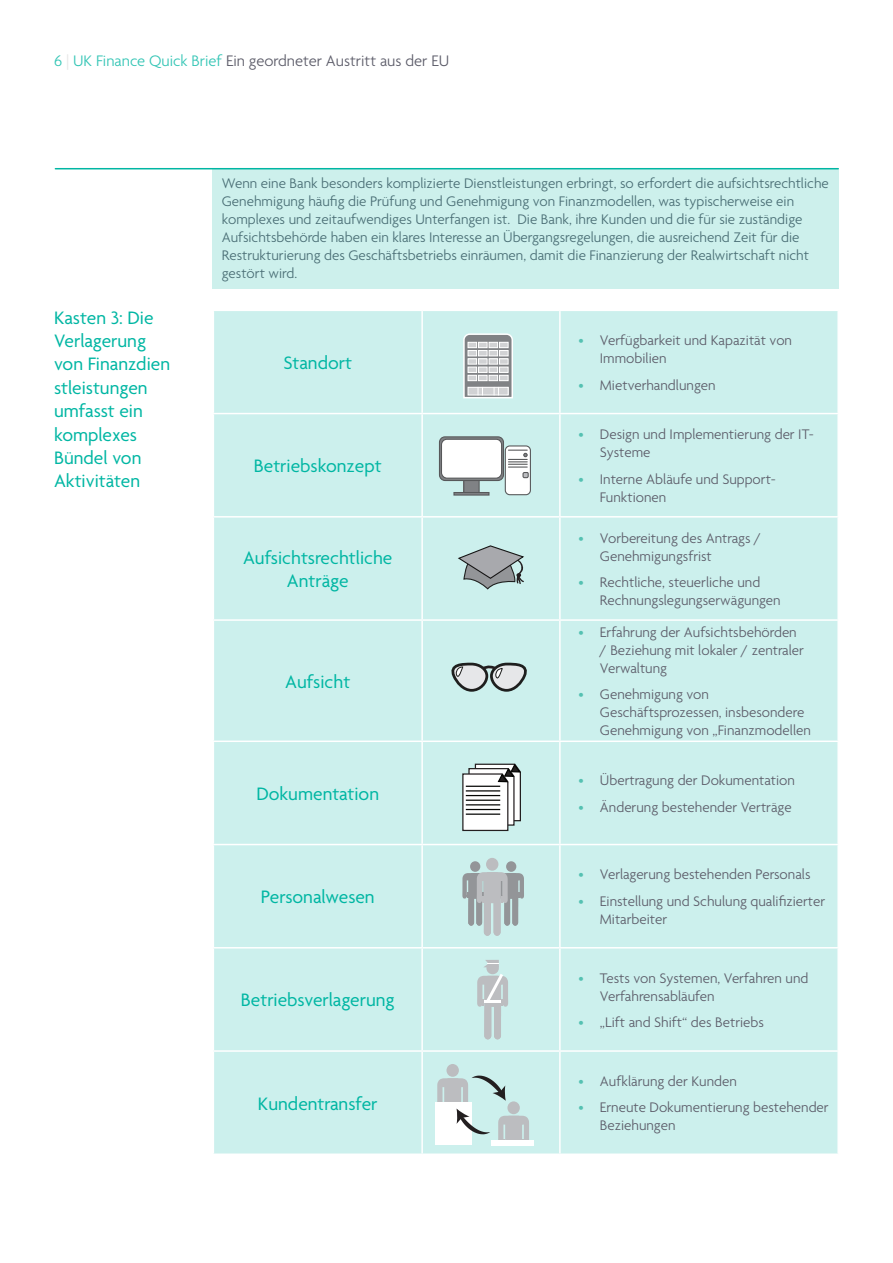
<style>
.page{position:relative;width:893px;height:1263px;background:#fff}
.page>*{position:absolute;margin:0;border:0;box-sizing:border-box;transform-origin:0 0}
.Sub_heading{font:19.5px/23.4px "Agenda";color:#00b6a3;text-align:center}
.t1{font:300 16.5px "Agenda";color:#5c5c69}
.Body_text{font:300 15px/18px "Agenda";color:#5c5c69}
.s1{color:#33c5b5}
.s2{color:#e4e4e4}
.s3{color:#55c1b2}
</style>
<div class="page">
<hr style="left:55px;top:168px;width:783px;height:1px;background:#00b6a3">
<div style="left:214px;top:311px;width:623px;height:842px;background:#ccf0ed"></div>
<hr style="left:421px;top:311px;width:2px;height:102px;background:#fff">
<hr style="left:559px;top:311px;width:2px;height:102px;background:#fff">
<hr style="left:213px;top:413px;width:209px;height:1px;background:#fff">
<hr style="left:422px;top:413px;width:138px;height:1px;background:#fff">
<hr style="left:421px;top:414px;width:2px;height:102px;background:#fff">
<hr style="left:560px;top:413px;width:279px;height:1px;background:#fff">
<hr style="left:559px;top:414px;width:2px;height:102px;background:#fff">
<hr style="left:213px;top:516px;width:209px;height:2px;background:#fff">
<hr style="left:422px;top:516px;width:138px;height:2px;background:#fff">
<hr style="left:421px;top:518px;width:2px;height:101px;background:#fff">
<hr style="left:560px;top:516px;width:279px;height:2px;background:#fff">
<hr style="left:559px;top:518px;width:2px;height:101px;background:#fff">
<hr style="left:213px;top:619px;width:209px;height:2px;background:#fff">
<hr style="left:422px;top:619px;width:138px;height:2px;background:#fff">
<hr style="left:421px;top:621px;width:2px;height:119px;background:#fff">
<hr style="left:560px;top:619px;width:279px;height:2px;background:#fff">
<hr style="left:559px;top:621px;width:2px;height:119px;background:#fff">
<hr style="left:213px;top:740px;width:209px;height:2px;background:#fff">
<hr style="left:422px;top:740px;width:138px;height:2px;background:#fff">
<hr style="left:421px;top:742px;width:2px;height:102px;background:#fff">
<hr style="left:560px;top:740px;width:279px;height:2px;background:#fff">
<hr style="left:559px;top:742px;width:2px;height:102px;background:#fff">
<hr style="left:213px;top:844px;width:209px;height:1px;background:#fff">
<hr style="left:422px;top:844px;width:138px;height:1px;background:#fff">
<hr style="left:421px;top:845px;width:2px;height:102px;background:#fff">
<hr style="left:560px;top:844px;width:279px;height:1px;background:#fff">
<hr style="left:559px;top:845px;width:2px;height:102px;background:#fff">
<hr style="left:213px;top:947px;width:209px;height:1px;background:#fff">
<hr style="left:422px;top:947px;width:138px;height:1px;background:#fff">
<hr style="left:421px;top:948px;width:2px;height:102px;background:#fff">
<hr style="left:560px;top:947px;width:279px;height:1px;background:#fff">
<hr style="left:559px;top:948px;width:2px;height:102px;background:#fff">
<hr style="left:213px;top:1050px;width:209px;height:2px;background:#fff">
<hr style="left:422px;top:1050px;width:138px;height:2px;background:#fff">
<hr style="left:421px;top:1052px;width:2px;height:101px;background:#fff">
<hr style="left:560px;top:1050px;width:279px;height:2px;background:#fff">
<hr style="left:559px;top:1052px;width:2px;height:101px;background:#fff">
<svg style="left:462px;top:333px;width:52px;height:66px"></svg>
<div style="left:464px;top:479px;width:15px;height:14px;background:#808285"></div>
<div style="left:463px;top:479px;width:17px;height:14px;border:1px solid #57585a"></div>
<svg style="left:439px;top:437px;width:64px;height:43px"></svg>
<div style="left:439px;top:436px;width:65px;height:45px;border:1px solid #57585a;border-radius:6px"></div>
<div style="left:505px;top:446px;width:25px;height:49px;background:#fff;border-radius:4px"></div>
<div style="left:505px;top:445px;width:26px;height:50px;border:1px solid #57585a;border-radius:4px"></div>
<svg style="left:508px;top:450px;width:20px;height:26px"></svg>
<div style="left:522px;top:472px;width:7px;height:6px;border:1px solid #57585a"></div>
<div style="left:441px;top:439px;width:61px;height:39px;background:#fff;border-radius:6px"></div>
<div style="left:441px;top:439px;width:61px;height:40px;border:1px solid #57585a;border-radius:6px"></div>
<div style="left:453px;top:492px;width:36px;height:4px;border:1px solid #57585a"></div>
<svg style="left:457px;top:544px;width:68px;height:52px"></svg>
<svg style="left:449px;top:661px;width:80px;height:32px"></svg>
<svg style="left:462px;top:763px;width:60px;height:69px"></svg>
<hr style="left:466px;top:786px;width:34px;height:1px;background:#040503">
<hr style="left:466px;top:790px;width:34px;height:1px;background:#040503">
<hr style="left:466px;top:795px;width:34px;height:1px;background:#040503">
<hr style="left:466px;top:799px;width:34px;height:2px;background:#040503">
<hr style="left:466px;top:804px;width:34px;height:1px;background:#040503">
<hr style="left:466px;top:809px;width:34px;height:1px;background:#040503">
<hr style="left:466px;top:813px;width:34px;height:2px;background:#040503">
<div style="left:470px;top:861px;width:10px;height:11px;background:#939598;border-radius:50%"></div>
<div style="left:506px;top:861px;width:10px;height:11px;background:#939598;border-radius:50%"></div>
<div style="left:486px;top:858px;width:12px;height:13px;background:#bcbdc0;border-radius:50%"></div>
<svg style="left:462px;top:872px;width:62px;height:64px"></svg>
<div style="left:486px;top:962px;width:13px;height:12px;background:#bcbdc0;border-radius:50%"></div>
<svg style="left:483px;top:960px;width:16px;height:7px"></svg>
<svg style="left:477px;top:974px;width:31px;height:65px"></svg>
<div style="left:491px;top:1139px;width:43px;height:6px;background:#fff"></div>
<div style="left:446px;top:1064px;width:13px;height:13px;background:#bcbdc0;border-radius:50%"></div>
<div style="left:435px;top:1102px;width:37px;height:43px;background:#fff"></div>
<svg style="left:437px;top:1075px;width:92px;height:70px"></svg>
<div style="left:213px;top:169px;width:626px;height:120px;background:#cdf0ec"></div>
<p class="t1" style="left:54px;top:52px;width:397px"><span class="s1">6</span> <span class="s2">|</span> <span class="s1">UK Finance Quick Brief</span> Ein geordneter Austritt aus der EU</p>
<p class="Sub_heading" style="left:54px;top:307px;width:118px;text-align:left">Kasten 3: Die<br>Verlagerung von Finanzdien stleistungen umfasst ein komplexes<br>Bündel von<br>Aktivitäten</p>
<p class="Body_text" style="left:222px;top:175px;width:608px">Wenn eine Bank besonders komplizierte Dienstleistungen erbringt, so erfordert die aufsichtsrechtliche Genehmigung häufig die Prüfung und Genehmigung von Finanzmodellen, was typischerweise ein komplexes und zeitaufwendiges Unterfangen ist. Die Bank, ihre Kunden und die für sie zuständige Aufsichtsbehörde haben ein klares Interesse an Übergangsregelungen, die ausreichend Zeit für die Restrukturierung des Geschäftsbetriebs einräumen, damit die Finanzierung der Realwirtschaft nicht gestört wird.</p>
<p class="Sub_heading" style="left:283px;top:352px;width:70px">Standort</p>
<p class="Sub_heading" style="left:254px;top:455px;width:129px">Betriebskonzept</p>
<p class="Sub_heading" style="left:243px;top:547px;width:151px">Aufsichtsrechtliche<br>Anträge</p>
<p class="Sub_heading" style="left:285px;top:671px;width:66px">Aufsicht</p>
<p class="Sub_heading" style="left:256px;top:783px;width:124px">Dokumentation</p>
<p class="Sub_heading" style="left:261px;top:886px;width:115px">Personalwesen</p>
<p class="Sub_heading" style="left:241px;top:990px;width:155px">Betriebsverlagerung</p>
<p class="Sub_heading" style="left:258px;top:1093px;width:121px">Kundentransfer</p>
<p class="Body_text" style="left:600px;top:332px;width:194px;text-indent:-21px"><span class="s3">•</span> Verfügbarkeit und Kapazität von<br>Immobilien</p>
<p class="Body_text" style="left:579px;top:377px;width:138px"><span class="s3">•</span> Mietverhandlungen</p>
<p class="Body_text" style="left:600px;top:426px;width:216px;text-indent:-21px"><span class="s3">•</span> Design und Implementierung der IT-<br>Systeme</p>
<p class="Body_text" style="left:600px;top:471px;width:178px;text-indent:-21px"><span class="s3">•</span> Interne Abläufe und Support-<br>Funktionen</p>
<p class="Body_text" style="left:600px;top:530px;width:163px;text-indent:-21px"><span class="s3">•</span> Vorbereitung des Antrags /<br>Genehmigungsfrist</p>
<p class="Body_text" style="left:600px;top:574px;width:182px;text-indent:-21px"><span class="s3">•</span> Rechtliche, steuerliche und<br>Rechnungslegungserwägungen</p>
<p class="Body_text" style="left:600px;top:624px;width:205px;text-indent:-21px"><span class="s3">•</span> Erfahrung der Aufsichtsbehörden / Beziehung mit lokaler / zentraler<br>Verwaltung</p>
<p class="Body_text" style="left:600px;top:686px;width:212px;text-indent:-21px"><span class="s3">•</span> Genehmigung von<br>Geschäftsprozessen, insbesondere<br>Genehmigung von „Finanzmodellen</p>
<p class="Body_text" style="left:579px;top:772px;width:218px"><span class="s3">•</span> Übertragung der Dokumentation</p>
<p class="Body_text" style="left:579px;top:799px;width:215px"><span class="s3">•</span> Änderung bestehender Verträge</p>
<p class="Body_text" style="left:579px;top:866px;width:233px"><span class="s3">•</span> Verlagerung bestehenden Personals</p>
<p class="Body_text" style="left:600px;top:893px;width:227px;text-indent:-21px"><span class="s3">•</span> Einstellung und Schulung qualifizierter<br>Mitarbeiter</p>
<p class="Body_text" style="left:600px;top:970px;width:210px;text-indent:-21px"><span class="s3">•</span> Tests von Systemen, Verfahren und<br>Verfahrensabläufen</p>
<p class="Body_text" style="left:579px;top:1014px;width:187px"><span class="s3">•</span> „Lift and Shift“ des Betriebs</p>
<p class="Body_text" style="left:579px;top:1073px;width:160px"><span class="s3">•</span> Aufklärung der Kunden</p>
<p class="Body_text" style="left:600px;top:1099px;width:230px;text-indent:-21px"><span class="s3">•</span> Erneute Dokumentierung bestehender<br>Beziehungen</p>
</div>
